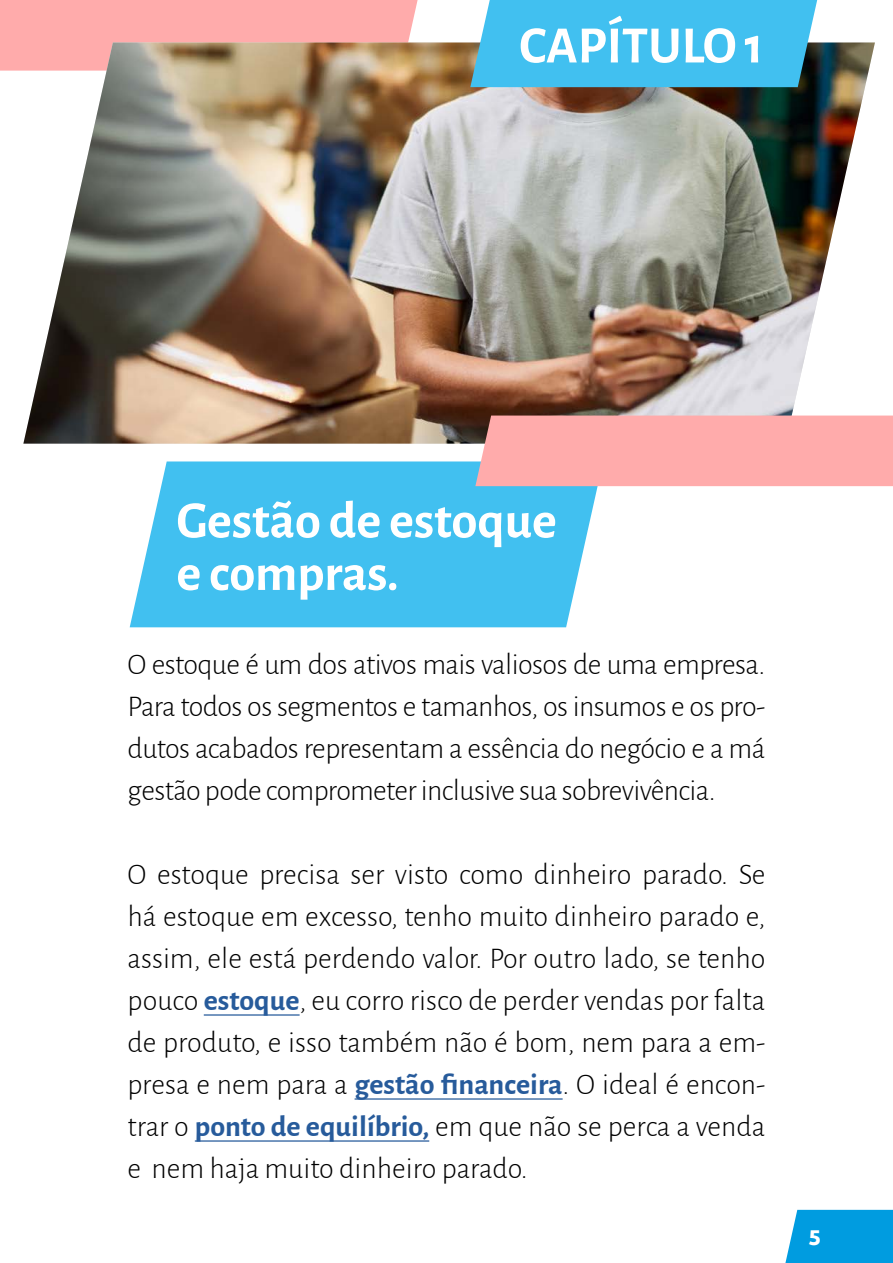
<style>
.page{position:relative;width:893px;height:1263px;background:#fff}
.page>*{position:absolute;margin:0;border:0;box-sizing:border-box;transform-origin:0 0}
.t1{font:700 52.5px/52.5px "Alegreya Sans";color:#fff}
.t2{font:300 30px/42px "Alegreya Sans";letter-spacing:-.02em;color:#000;text-align:justify}
.t3{font:900 21px "Campuni";color:#fff}
.s1{font-weight:700;color:#275b9b}
</style>
<div class="page">
<svg style="left:130px;top:461px;width:473px;height:166px;fill:#41c0f0"></svg>
<div style="left:785px;top:1210px;width:108px;height:53px;background:#009ce0"></div>
<div style="left:0;top:0;width:418px;height:71px;background:#ffabab"></div>
<img style="left:23px;top:43px;width:852px;height:401px">
<div style="left:475px;top:416px;width:418px;height:70px;background:#ffabab"></div>
<hr style="left:204px;top:1014px;width:96px;height:2px;background:#275b9b">
<hr style="left:355px;top:1098px;width:208px;height:2px;background:#275b9b">
<hr style="left:195px;top:1140px;width:234px;height:2px;background:#275b9b">
<div style="left:470px;top:0;width:347px;height:87px;background:#41c0f0"></div>
<h1 class="t1" style="left:519px;top:16px;width:246px">CAPÍTULO 1</h1>
<h1 class="t1" style="left:176px;top:490px;width:382px">Gestão de estoque e compras.</h1>
<p class="t2" style="left:128px;top:642px;width:639px">O estoque é um dos ativos mais valiosos de uma empresa.<br>Para todos os segmentos e tamanhos, os insumos e os pro&shy;dutos acabados representam a essência do negócio e a má gestão pode comprometer inclusive sua sobrevivência.</p>
<p class="t2" style="left:128px;top:852px;width:639px">O estoque precisa ser visto como dinheiro parado. Se há estoque em excesso, tenho muito dinheiro parado e, assim, ele está perdendo valor. Por outro lado, se tenho pouco <span class="s1">estoque</span>, eu corro risco de perder vendas por falta de produto, e isso também não é bom, nem para a em&shy;presa e nem para a <span class="s1">gestão financeira</span>. O ideal é encon&shy;trar o <span class="s1">ponto de equilíbrio,</span> em que não se perca a venda e nem haja muito dinheiro parado.</p>
<p class="t3" style="left:809px;top:1223px;width:14px">5</p>
</div>
